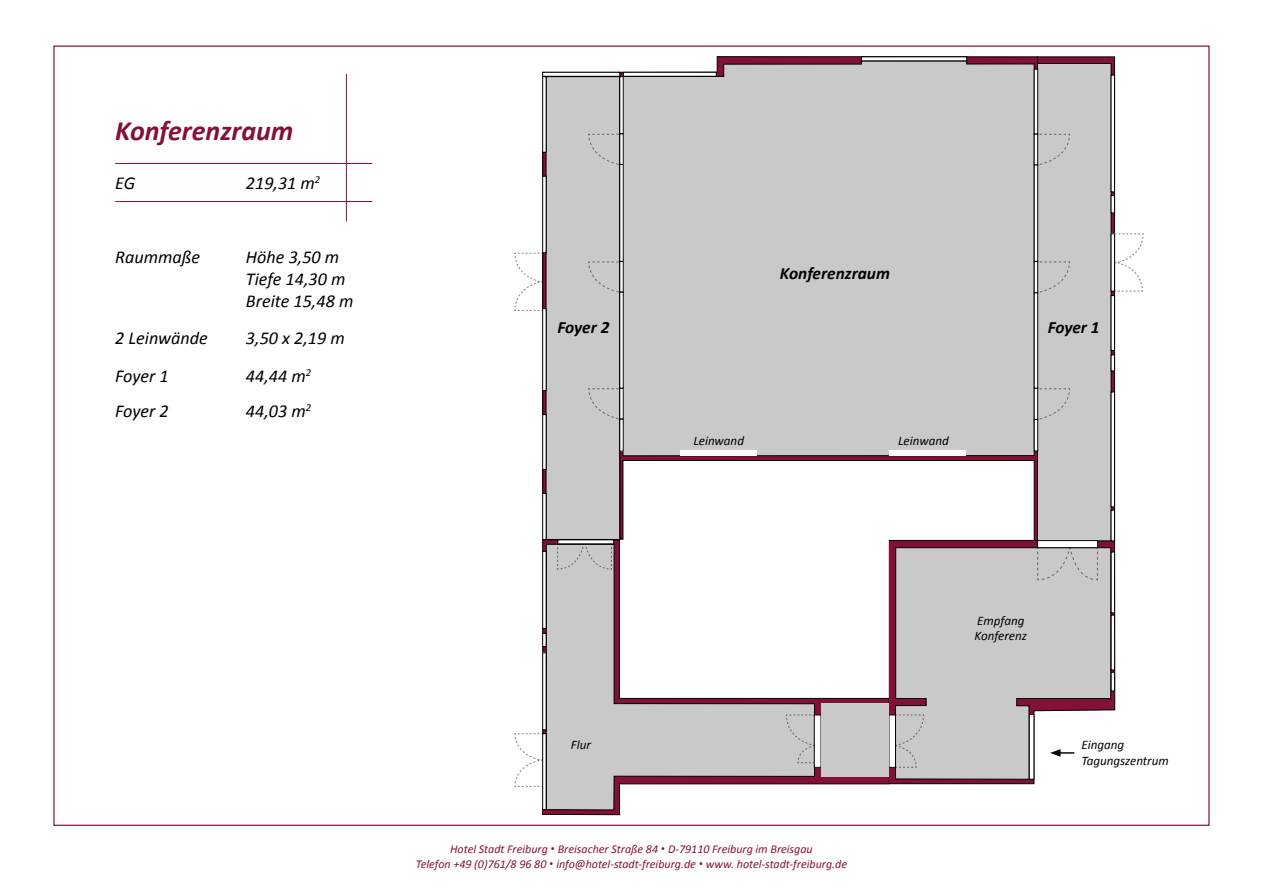
<style>
.page{position:relative;width:1263px;height:893px;background:#fff}
.page>*{position:absolute;margin:0;border:0;box-sizing:border-box;transform-origin:0 0}
.t1{font:italic 700 28.05px "Calibri";color:#831037}
.t2{font:italic 18.15px/21.8px "Calibri";color:#000}
.t3{font:italic 700 17.25px "Calibri";color:#000}
.t4{font:italic 13.05px/15.6px "Calibri";color:#000}
.t5{font:italic 12px/14.4px "Calibri";color:#831037;text-align:center}
.s1{font-family:"Open Sans";font-weight:300;font-style:normal;font-stretch:condensed}
</style>
<div class="page">
<svg style="left:542px;top:540px;width:347px;height:275px"></svg>
<svg style="left:546px;top:544px;width:269px;height:266px"></svg>
<svg style="left:888px;top:541px;width:227px;height:243px"></svg>
<div style="left:1037px;top:63px;width:74px;height:478px;background:#c9c9c9"></div>
<div style="left:546px;top:77px;width:74px;height:462px;background:#c9c9c9"></div>
<div style="left:546px;top:76px;width:74px;height:464px;border:1px solid #000"></div>
<svg style="left:619px;top:56px;width:419px;height:485px"></svg>
<div style="left:623px;top:61px;width:411px;height:395px;background:#c9c9c9"></div>
<div style="left:1034px;top:69px;width:4px;height:65px;border:1px solid #000"></div>
<div style="left:1034px;top:165px;width:4px;height:97px;border:1px solid #000"></div>
<div style="left:1034px;top:292px;width:4px;height:96px;border:1px solid #000"></div>
<svg style="left:588px;top:134px;width:32px;height:32px"></svg>
<svg style="left:588px;top:261px;width:59px;height:238px"></svg>
<svg style="left:1038px;top:261px;width:32px;height:32px"></svg>
<svg style="left:1035px;top:134px;width:35px;height:32px"></svg>
<svg style="left:1038px;top:388px;width:32px;height:32px"></svg>
<div style="left:1034px;top:419px;width:4px;height:32px;border:1px solid #000"></div>
<svg style="left:514px;top:253px;width:29px;height:58px"></svg>
<svg style="left:1114px;top:233px;width:30px;height:59px"></svg>
<div style="left:542px;top:76px;width:4px;height:76px;border:1px solid #000"></div>
<div style="left:542px;top:176px;width:4px;height:77px;border:1px solid #000"></div>
<div style="left:542px;top:308px;width:4px;height:83px;border:1px solid #000"></div>
<div style="left:542px;top:414px;width:4px;height:56px;border:1px solid #000"></div>
<div style="left:542px;top:493px;width:4px;height:47px;border:1px solid #000"></div>
<div style="left:542px;top:72px;width:78px;height:4px;border:1px solid #000"></div>
<div style="left:623px;top:72px;width:93px;height:4px;border:1px solid #000"></div>
<div style="left:1111px;top:75px;width:4px;height:117px;border:1px solid #000"></div>
<div style="left:1111px;top:195px;width:4px;height:18px;border:1px solid #000"></div>
<div style="left:1111px;top:234px;width:4px;height:57px;border:1px solid #000"></div>
<div style="left:1111px;top:295px;width:4px;height:56px;border:1px solid #000"></div>
<div style="left:1111px;top:355px;width:4px;height:16px;border:1px solid #000"></div>
<div style="left:1111px;top:392px;width:4px;height:115px;border:1px solid #000"></div>
<div style="left:1111px;top:510px;width:4px;height:31px;border:1px solid #000"></div>
<div style="left:1034px;top:388px;width:4px;height:32px;border:1px solid #000"></div>
<div style="left:1034px;top:261px;width:4px;height:32px;border:1px solid #000"></div>
<div style="left:1034px;top:134px;width:4px;height:31px;border:1px solid #000"></div>
<div style="left:889px;top:450px;width:76px;height:6px;background:#fff"></div>
<div style="left:680px;top:450px;width:77px;height:6px;background:#fff"></div>
<div style="left:889px;top:715px;width:7px;height:52px;background:#fff"></div>
<div style="left:1111px;top:552px;width:4px;height:61px;border:1px solid #000"></div>
<div style="left:1111px;top:615px;width:4px;height:55px;border:1px solid #000"></div>
<div style="left:1111px;top:672px;width:4px;height:19px;border:1px solid #000"></div>
<svg style="left:895px;top:547px;width:216px;height:233px;background:#c9c6c7"></svg>
<svg style="left:1050px;top:749px;width:24px;height:8px"></svg>
<svg style="left:1037px;top:548px;width:61px;height:32px;background:#c3c3c3"></svg>
<div style="left:1037px;top:541px;width:60px;height:7px;background:#fff"></div>
<div style="left:1037px;top:540px;width:61px;height:8px;border:1px solid #000"></div>
<div style="left:814px;top:715px;width:7px;height:52px;background:#fff"></div>
<div style="left:814px;top:715px;width:7px;height:52px;border:1px solid #000"></div>
<div style="left:821px;top:703px;width:68px;height:73px;background:#c9c9c9"></div>
<div style="left:542px;top:551px;width:4px;height:78px;border:1px solid #000"></div>
<div style="left:542px;top:653px;width:4px;height:77px;border:1px solid #000"></div>
<div style="left:542px;top:633px;width:4px;height:14px;border:1px solid #000"></div>
<svg style="left:542px;top:520px;width:70px;height:56px"></svg>
<svg style="left:514px;top:733px;width:29px;height:54px"></svg>
<svg style="left:786px;top:714px;width:28px;height:49px"></svg>
<svg style="left:895px;top:714px;width:29px;height:54px;background:#bdbdbd"></svg>
<hr style="left:346px;top:74px;width:1px;height:148px;background:#831037">
<hr style="left:115px;top:163px;width:257px;height:1px;background:#831037">
<hr style="left:115px;top:201px;width:257px;height:1px;background:#831037">
<h1 class="t1" style="left:115px;top:113px;width:180px">Konferenzraum</h1>
<h2 class="t2" style="left:115px;top:171px;width:22px">EG</h2>
<h2 class="t2" style="left:246px;top:171px;width:76px">219,31 m<sup>2</sup></h2>
<h2 class="t2" style="left:115px;top:245px;width:86px">Raummaße</h2>
<h2 class="t2" style="left:115px;top:327px;width:94px">2 Leinwände</h2>
<h2 class="t2" style="left:246px;top:245px;width:109px">Höhe 3,50 m<br>Tiefe 14,30 m<br>Breite 15,48 m</h2>
<h2 class="t2" style="left:246px;top:327px;width:100px">3,50 x 2,19 m</h2>
<h2 class="t2" style="left:115px;top:365px;width:55px">Foyer 1</h2>
<h2 class="t2" style="left:246px;top:365px;width:67px">44,44 m<sup>2</sup></h2>
<h2 class="t2" style="left:115px;top:400px;width:55px">Foyer 2</h2>
<h2 class="t2" style="left:246px;top:400px;width:67px">44,03 m<sup>2</sup></h2>
<h3 class="t3" style="left:780px;top:263px;width:111px">Konferenzraum</h3>
<h3 class="t3" style="left:557px;top:316px;width:54px">Foyer 2</h3>
<h3 class="t3" style="left:1048px;top:316px;width:54px">Foyer 1</h3>
<p class="t4" style="left:693px;top:432px;width:52px">Leinwand</p>
<p class="t4" style="left:898px;top:432px;width:52px">Leinwand</p>
<p class="t4" style="left:571px;top:737px;width:22px">Flur</p>
<p class="t5" style="left:416px;top:841px;width:433px">Hotel Stadt Freiburg <span class="s1">•</span> Breisacher Straße 84 <span class="s1">•</span> D-79110 Freiburg im Breisgau<br>Telefon +49 (0)761/8 96 80 <span class="s1">•</span> info@hotel-stadt-freiburg.de <span class="s1">•</span> www. hotel-stadt-freiburg.de</p>
<p class="t4" style="left:975px;top:612px;width:54px">Empfang<br>Konferenz</p>
<p class="t4" style="left:1081px;top:737px;width:89px">Eingang<br>Tagungszentrum</p>
</div>
